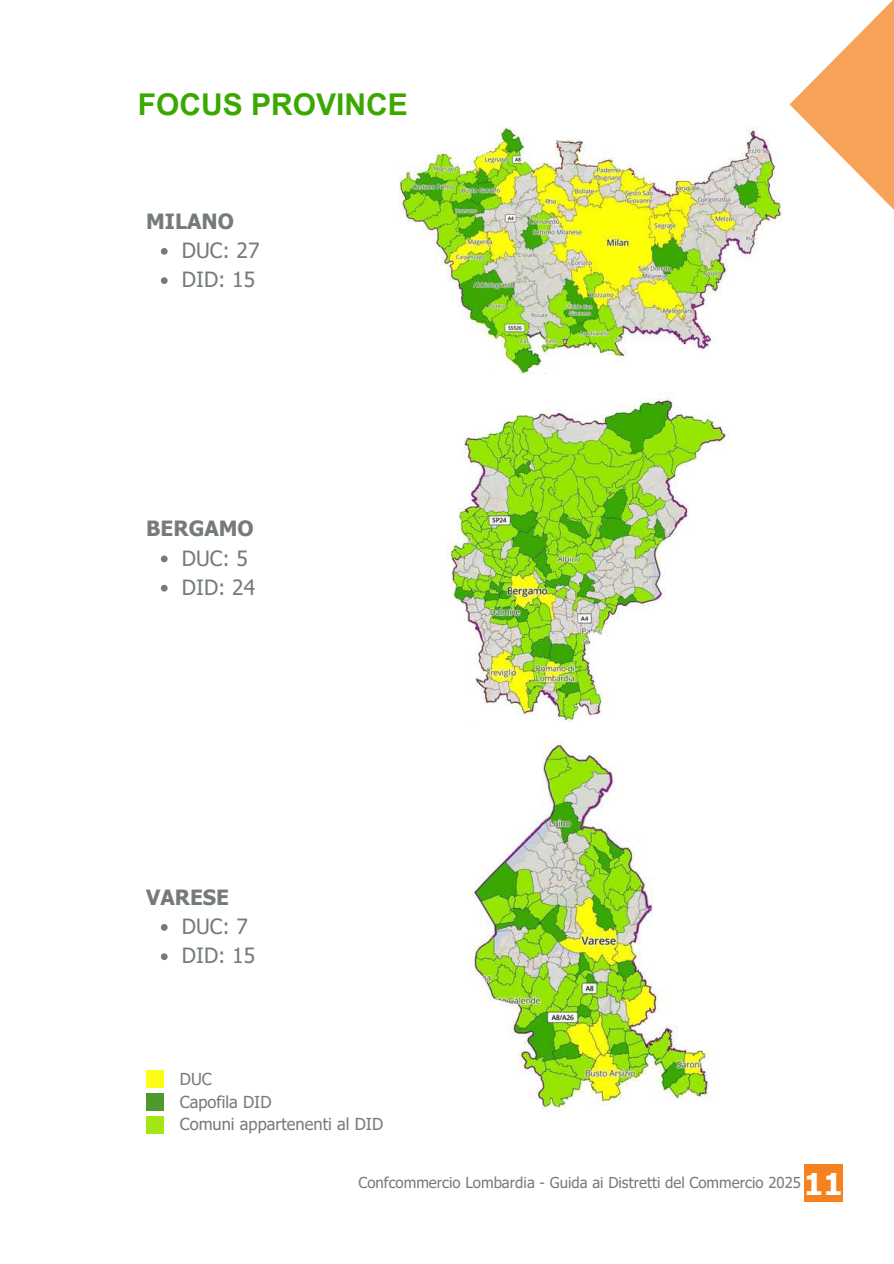
<style>
.page{position:relative;width:894px;height:1264px;background:#fff}
.page>*{position:absolute;margin:0;border:0;box-sizing:border-box;transform-origin:0 0}
.t1{font:700 30px "Arial MT Pro";color:#3ba801}
.t2{font:700 30px "Tahoma";color:#fff}
.t3{font:21px/29.2px "Tahoma";color:#757b7d}
.t4{font:700 21px "Tahoma";color:#757b7d}
.t5{font:16.5px/22.5px "Tahoma";color:#757b7d}
.t6{font:15px "Tahoma";color:#757b7d}
</style>
<div class="page">
<img style="left:399px;top:128px;width:382px;height:245px">
<img style="left:446px;top:392px;width:283px;height:330px">
<img style="left:468px;top:741px;width:244px;height:368px">
<div style="left:146px;top:1069px;width:18px;height:18px;background:#fcfc17"></div>
<div style="left:804px;top:1164px;width:38px;height:37px;background:#f5821f"></div>
<svg style="left:161px;top:555px;width:6px;height:7px"></svg>
<svg style="left:161px;top:585px;width:6px;height:6px"></svg>
<svg style="left:161px;top:924px;width:6px;height:6px"></svg>
<svg style="left:161px;top:953px;width:6px;height:7px"></svg>
<div style="left:146px;top:1093px;width:18px;height:17px;background:#4d992d"></div>
<div style="left:146px;top:1116px;width:18px;height:17px;background:#a1e716"></div>
<svg style="left:161px;top:248px;width:6px;height:7px"></svg>
<svg style="left:161px;top:277px;width:6px;height:7px"></svg>
<svg style="left:789px;top:0;width:104px;height:209px"></svg>
<h1 class="t1" style="left:138px;top:93px;width:271px">FOCUS PROVINCE</h1>
<h2 class="t4" style="left:146px;top:208px;width:89px">MILANO</h2>
<h2 class="t3" style="left:182px;top:235px;width:79px">DUC: 27<br>DID: 15</h2>
<h2 class="t4" style="left:146px;top:515px;width:109px">BERGAMO</h2>
<h2 class="t3" style="left:182px;top:542px;width:75px">DUC: 5<br>DID: 24</h2>
<h2 class="t4" style="left:146px;top:883px;width:84px">VARESE</h2>
<h2 class="t3" style="left:182px;top:911px;width:75px">DUC: 7<br>DID: 15</h2>
<p class="t5" style="left:180px;top:1067px;width:205px">DUC<br>Capofila DID<br>Comuni appartenenti al DID</p>
<h1 class="t2" style="left:804px;top:1164px;width:40px">11</h1>
<p class="t6" style="left:358px;top:1173px;width:444px">Confcommercio Lombardia - Guida ai Distretti del Commercio 2025</p>
</div>
